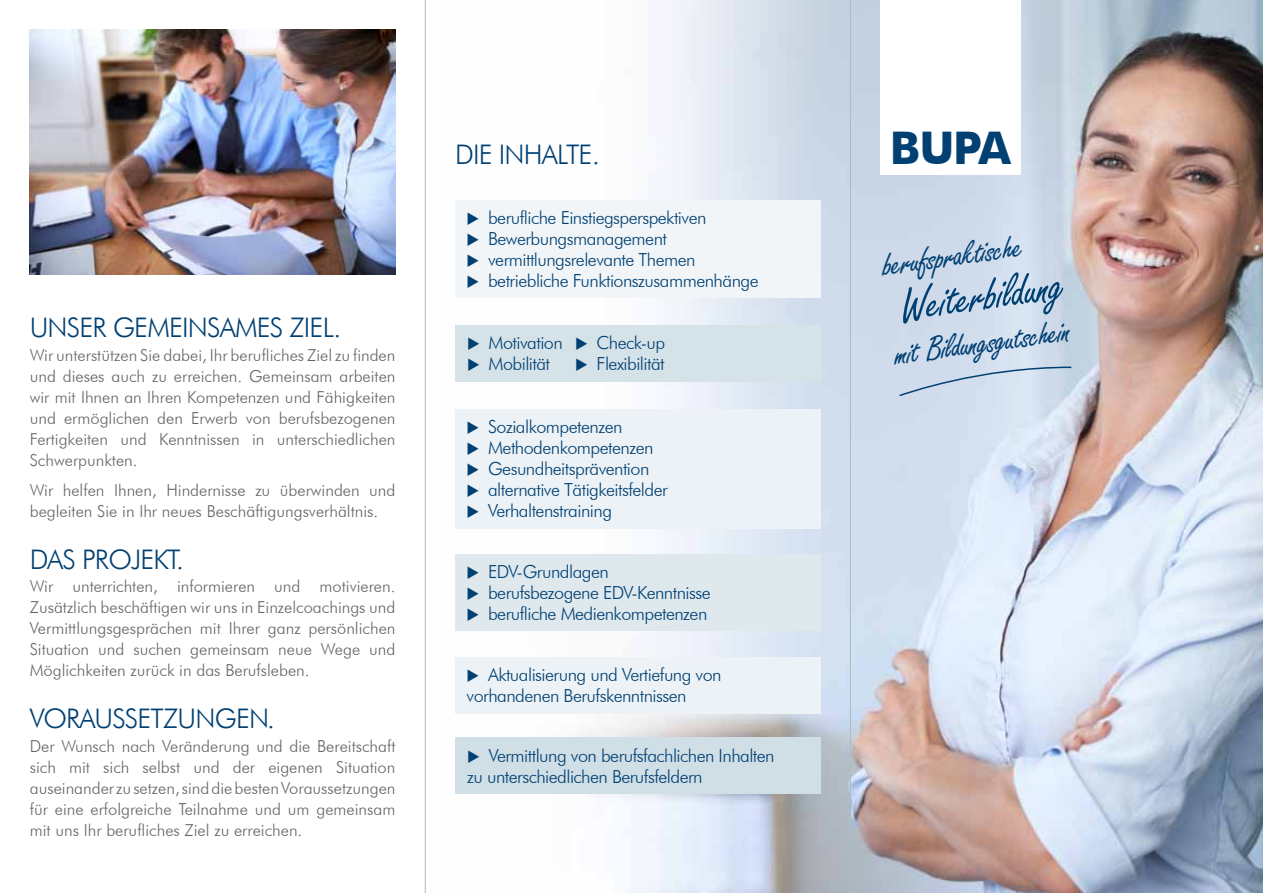
<style>
.page{position:relative;width:1263px;height:893px;background:#fff}
.page>*{position:absolute;margin:0;border:0;box-sizing:border-box;transform-origin:0 0}
.t1{font:51px "Freestyle Script";color:#004073}
.t2{font:700 45px "Futura BT";color:#004073}
.t3{font:36px "Freestyle Script";color:#004073}
.t4{font:300 27px "Futura BT";letter-spacing:-.03em;color:#004073}
.t5{font:300 18px/21px "Futura BT";letter-spacing:-.03em;color:#004073}
.t6{font:300 16.5px/21px "Futura BT";color:#646567;text-align:justify}
</style>
<div class="page">
<img style="left:455px;top:0;width:808px;height:893px">
<div style="left:455px;top:200px;width:366px;height:98px;background:#f1f5f7"></div>
<hr style="left:850px;top:0;width:1px;height:893px;background:#a4becc">
<hr style="left:425px;top:0;width:1px;height:893px;background:#a4becc">
<div style="left:880px;top:0;width:140px;height:174px;background:#fff"></div>
<img style="left:30px;top:30px;width:366px;height:244px">
<div style="left:455px;top:325px;width:366px;height:57px;background:#d5e2e8"></div>
<div style="left:455px;top:409px;width:366px;height:119px;background:#ecf2f5"></div>
<div style="left:455px;top:554px;width:366px;height:76px;background:#dee8ed"></div>
<div style="left:455px;top:657px;width:366px;height:57px;background:#ecf2f5"></div>
<div style="left:456px;top:737px;width:365px;height:57px;background:#d0dee6"></div>
<svg style="left:898px;top:366px;width:174px;height:31px;background:#c7d6e7"></svg>
<h3 class="t4" style="left:30px;top:311px;width:313px">UNSER GEMEINSAMES ZIEL.</h3>
<p class="t6" style="left:30px;top:344px;width:367px">Wir unterstützen Sie dabei, Ihr berufliches Ziel zu finden und dieses auch zu erreichen. Gemeinsam arbeiten wir mit Ihnen an Ihren Kompetenzen und Fähigkeiten und ermöglichen den Erwerb von berufsbezogenen Fertigkeiten und Kenntnissen in unterschiedlichen Schwerpunkten.</p>
<p class="t6" style="left:30px;top:479px;width:367px">Wir helfen Ihnen, Hindernisse zu überwinden und begleiten Sie in Ihr neues Beschäftigungsverhältnis.</p>
<h3 class="t4" style="left:30px;top:543px;width:156px">DAS PROJEKT.</h3>
<p class="t6" style="left:30px;top:576px;width:367px">Wir unterrichten, informieren und motivieren.<br>Zusätzlich beschäftigen wir uns in Einzelcoachings und Vermittlungsgesprächen mit Ihrer ganz persönlichen Situation und suchen gemeinsam neue Wege und Möglichkeiten zurück in das Berufsleben.</p>
<h3 class="t4" style="left:30px;top:702px;width:247px">VORAUSSETZUNGEN.</h3>
<p class="t6" style="left:30px;top:735px;width:367px">Der Wunsch nach Veränderung und die Bereitschaft sich mit sich selbst und der eigenen Situation auseinander zu setzen, sind die besten Voraussetzungen für eine erfolgreiche Teilnahme und um gemeinsam mit uns Ihr berufliches Ziel zu erreichen.</p>
<h3 class="t4" style="left:455px;top:138px;width:146px">DIE INHALTE.</h3>
<p class="t5" style="left:467px;top:207px;width:241px">◆ berufliche Einstiegsperspektiven</p>
<p class="t5" style="left:467px;top:228px;width:202px">◆ Bewerbungsmanagement</p>
<p class="t5" style="left:467px;top:249px;width:230px">◆ vermittlungsrelevante Themen</p>
<p class="t5" style="left:467px;top:270px;width:293px">◆ betriebliche Funktionszusammenhänge</p>
<p class="t5" style="left:467px;top:332px;width:200px">◆ Motivation ◆ Check-up</p>
<p class="t5" style="left:467px;top:353px;width:85px">◆ Mobilität</p>
<p class="t5" style="left:575px;top:353px;width:91px">◆ Flexibilität</p>
<p class="t5" style="left:467px;top:416px;width:157px">◆ Sozialkompetenzen</p>
<p class="t5" style="left:467px;top:437px;width:188px">◆ Methodenkompetenzen</p>
<p class="t5" style="left:467px;top:458px;width:184px">◆ Gesundheitsprävention</p>
<p class="t5" style="left:467px;top:479px;width:203px">◆ alternative Tätigkeitsfelder</p>
<p class="t5" style="left:467px;top:500px;width:147px">◆ Verhaltenstraining</p>
<p class="t5" style="left:467px;top:561px;width:144px">◆ EDV-Grundlagen</p>
<p class="t5" style="left:467px;top:582px;width:246px">◆ berufsbezogene EDV-Kenntnisse</p>
<p class="t5" style="left:467px;top:603px;width:242px">◆ berufliche Medienkompetenzen</p>
<p class="t5" style="left:467px;top:664px;width:257px">◆ Aktualisierung und Vertiefung von vorhandenen Berufskenntnissen</p>
<p class="t5" style="left:467px;top:745px;width:309px">◆ Vermittlung von berufsfachlichen Inhalten zu unterschiedlichen Berufsfeldern</p>
<h2 class="t2" style="left:890px;top:120px;width:122px">BUPA</h2>
<h3 class="t3" style="left:880px;top:246px;width:143px;rotate:-8deg">berufspraktische</h3>
<h1 class="t1" style="left:896px;top:279px;width:167px;rotate:-8deg">Weiterbildung</h1>
<h3 class="t3" style="left:892px;top:335px;width:179px;rotate:-8deg">mit Bildungsgutschein</h3>
</div>
